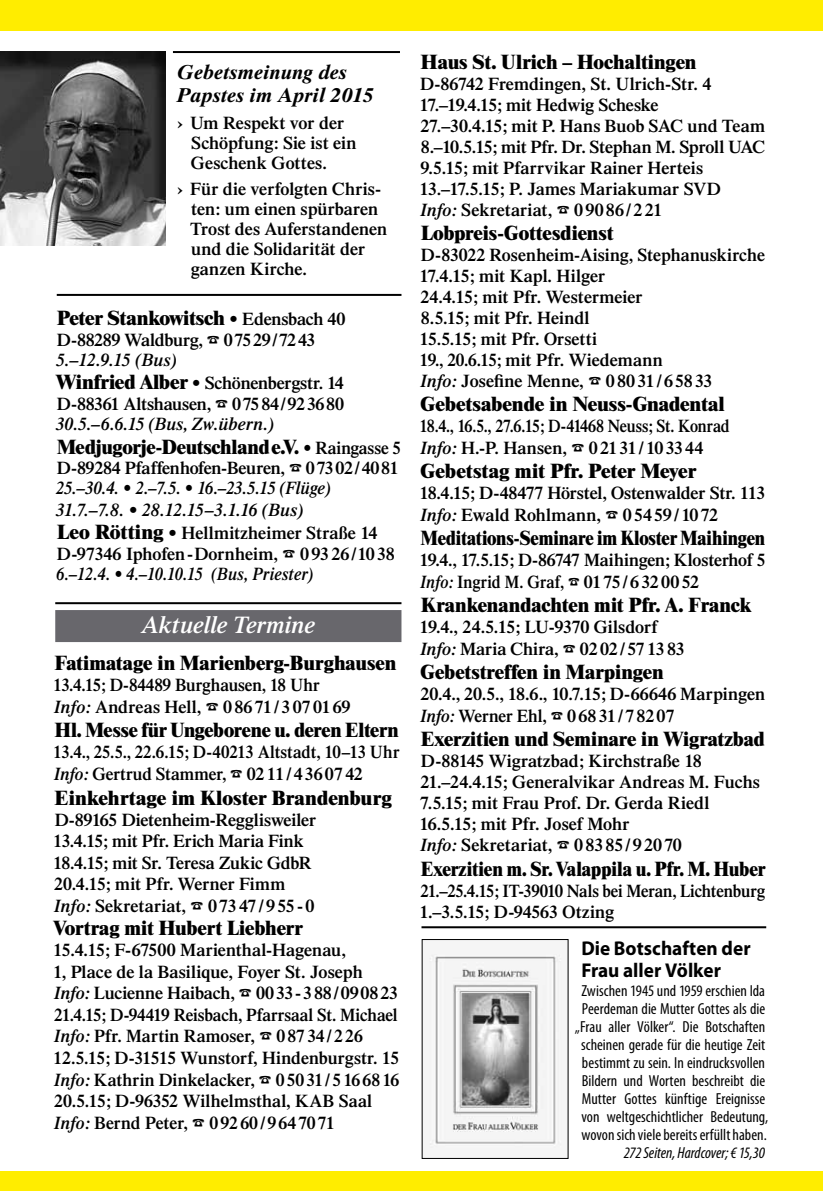
<style>
.page{position:relative;width:823px;height:1191px;background:#fff}
.page>*{position:absolute;margin:0;border:0;box-sizing:border-box;transform-origin:0 0}
.t1{font:italic 600 24px "Times";letter-spacing:-.005em;color:#fff}
.t2{font:800 20px "Times";letter-spacing:-.005em;color:#000}
.t3{font:800 20px "Times";letter-spacing:-.005em;color:#000;scale:.87 1}
.t4{font:800 20px "Times";letter-spacing:-.005em;color:#000;scale:.9 1}
.t5{font:italic 700 20px/22.8px "Times Ten";letter-spacing:.005em;color:#000}
.t6{font:800 20px "Times";letter-spacing:-.005em;color:#000;scale:.95 1}
.t7{font:700 20px/22px "Myriad Pro";color:#000;scale:.96 1}
.t8{font:600 18px/21px "Times";color:#000}
.t9{font:600 18px/21.8px "Times";color:#000;scale:.94 1}
.t10{font:600 18px/21.6px "Times";color:#000;scale:.89 1}
.t11{font:600 18px/21px "Times";color:#000;scale:.93 1}
.t12{font:italic 600 18px/21.6px "Times";letter-spacing:-.005em;color:#000;scale:.95 1}
.t13{font:600 18px/21.2px "Times";color:#000;scale:.95 1}
.t14{font:italic 600 18px "Times";letter-spacing:-.005em;color:#000;scale:.92 1}
.t15{font:italic 600 18px "Times";letter-spacing:-.005em;color:#000}
.t16{font:600 18px "Times";letter-spacing:-.02em;color:#000}
.t17{font:condensed 16px/18px "Myriad Pro";color:#000;text-align:center}
.t18{font:italic condensed 16px "Myriad Pro";letter-spacing:-.005em;color:#000}
.s1{font-weight:600;font-size:18px}
.s2{font-style:italic}
.s3{font-weight:800;font-size:20px}
</style>
<div class="page">
<div style="left:0;top:0;width:822px;height:30px;background:#ffed00"></div>
<div style="left:0;top:1171px;width:822px;height:20px;background:#ffed00"></div>
<hr style="left:173px;top:51px;width:227px;height:2px;background:#000">
<img style="left:0;top:51px;width:166px;height:194px">
<div style="left:55px;top:610px;width:346px;height:32px;background:#68676c"></div>
<hr style="left:55px;top:602px;width:346px;height:2px;background:#000">
<hr style="left:421px;top:926px;width:344px;height:2px;background:#000">
<img style="left:429px;top:954px;width:133px;height:194px">
<div style="left:421px;top:939px;width:147px;height:220px;border:1px solid #000"></div>
<hr style="left:57px;top:294px;width:344px;height:2px;background:#000">
<p class="t5" style="left:177px;top:60px;width:198px">Gebetsmeinung des<br>Papstes im April 2015</p>
<p class="t8" style="left:191px;top:113px;width:167px;line-height:20px;text-indent:-14px">› Um Respekt vor der<br>Schöpfung: Sie ist ein<br>Geschenk Gottes.</p>
<p class="t8" style="left:190px;top:178px;width:198px;line-height:20px;text-indent:-13px">› Für die verfolgten Chris&shy;ten: um einen spürbaren<br>Trost des Auferstandenen und die Solidarität der ganzen Kirche.</p>
<p class="t2" style="left:57px;top:306px;width:289px">Peter Stankowitsch <span class="s1">• Edensbach 40</span></p>
<p class="t16" style="left:57px;top:329px;width:260px">D-88289 Waldburg, 07529/7243</p>
<p class="t8" style="left:56px;top:348px;width:289px;line-height:23.2px"><span class="s2">5.–12.9.15 (Bus)<br></span><span class="s3">Winfried Alber</span> • Schönenbergstr. 14</p>
<p class="t8" style="left:57px;top:393px;width:288px">D-88361 Altshausen, 07584/923680</p>
<p class="t15" style="left:56px;top:414px;width:220px">30.5.–6.6.15 (Bus, Zw.übern.)</p>
<p class="t2" style="left:57px;top:434px;width:345px">Medjugorje-Deutschlande.V. <span class="s1">• Raingasse 5</span></p>
<p class="t8" style="left:57px;top:457px;width:343px">D-89284 Pfaffenhofen-Beuren, 07302/4081</p>
<p class="t12" style="left:56px;top:477px;width:291px">25.–30.4. • 2.–7.5. • 16.–23.5.15 (Flüge)<br>31.7.–7.8. • 28.12.15–3.1.16 (Bus)</p>
<p class="t8" style="left:57px;top:522px;width:339px;line-height:20.4px"><span class="s3">Leo Rötting</span> • Hellmitzheimer Straße 14<br>D-97346 Iphofen-Dornheim, 0 9326/1038</p>
<p class="t14" style="left:56px;top:563px;width:281px">6.–12.4. • 4.–10.10.15 (Bus, Priester)</p>
<h1 class="t1" style="left:141px;top:610px;width:175px">Aktuelle Termine</h1>
<p class="t2" style="left:55px;top:650px;width:343px">Fatimatage in Marienberg-Burghausen</p>
<p class="t13" style="left:53px;top:674px;width:314px">13.4.15; D-84489 Burghausen, 18 Uhr<br><span class="s2">Info:</span> Andreas Hell, 0 86 71 /30701 69</p>
<p class="t6" style="left:55px;top:717px;width:363px">Hl. Messe für Ungeborene u. deren Eltern</p>
<p class="t9" style="left:53px;top:741px;width:369px">13.4., 25.5., 22.6.15; D-40213 Altstadt, 10–13 Uhr<br><span class="s2">Info:</span> Gertrud Stammer, 0211/ 4360742</p>
<p class="t2" style="left:55px;top:785px;width:338px">Einkehrtage im Kloster Brandenburg</p>
<p class="t8" style="left:53px;top:809px;width:264px">D-89165 Dietenheim-Regglisweiler 13.4.15; mit Pfr. Erich Maria Fink 18.4.15; mit Sr. Teresa Zukic GdbR 20.4.15; mit Pfr. Werner Fimm <span class="s2">Info:</span> Sekretariat, 0 7347/955 -0</p>
<p class="t2" style="left:54px;top:915px;width:250px">Vortrag mit Hubert Liebherr</p>
<p class="t8" style="left:53px;top:939px;width:347px;line-height:21.6px">15.4.15; F-67500 Marienthal-Hagenau,<br>1, Place de la Basilique, Foyer St. Joseph <span class="s2">Info:</span> Lucienne Haibach, 0033-388/090823<br>21.4.15; D-94419 Reisbach, Pfarrsaal St. Michael <span class="s2">Info:</span> Pfr. Martin Ramoser, 0 8734/2 26<br>12.5.15; D-31515 Wunstorf, Hindenburgstr. 15<br><span class="s2">Info:</span> Kathrin Dinkelacker, 05031 /51668 16<br>20.5.15; D-96352 Wilhelmsthal, KAB Saal <span class="s2">Info:</span> Bernd Peter, 0 92 60 /96470 71</p>
<p class="t2" style="left:421px;top:49px;width:277px">Haus St. Ulrich – Hochaltingen</p>
<p class="t8" style="left:419px;top:73px;width:347px">D-86742 Fremdingen, St. Ulrich-Str. 4<br>17.–19.4.15; mit Hedwig Scheske<br>27.–30.4.15; mit P. Hans Buob SAC und Team 8.–10.5.15; mit Pfr. Dr. Stephan M. Sproll UAC 9.5.15; mit Pfarrvikar Rainer Herteis 13.–17.5.15; P. James Mariakumar SVD<br><span class="s2">Info:</span> Sekretariat, 0 90 86 /221</p>
<p class="t2" style="left:421px;top:220px;width:194px">Lobpreis-Gottesdienst</p>
<p class="t8" style="left:419px;top:244px;width:346px">D-83022 Rosenheim-Aising, Stephanuskirche<br>17.4.15; mit Kapl. Hilger<br>24.4.15; mit Pfr. Westermeier<br>8.5.15; mit Pfr. Heindl<br>15.5.15; mit Pfr. Orsetti<br>19., 20.6.15; mit Pfr. Wiedemann<br><span class="s2">Info:</span> Josefine Menne, 080 31/65833</p>
<p class="t2" style="left:420px;top:392px;width:305px">Gebetsabende in Neuss-Gnadental</p>
<p class="t10" style="left:419px;top:415px;width:350px">18.4., 16.5., 27.6.15; D-41468 Neuss; St. Konrad<br><span class="s2">Info:</span> H.-P. Hansen, 0 21 31 / 1033 44</p>
<p class="t2" style="left:420px;top:459px;width:277px">Gebetstag mit Pfr. Peter Meyer</p>
<p class="t8" style="left:419px;top:482px;width:347px;line-height:21.6px">18.4.15; D-48477 Hörstel, Ostenwalder Str. 113<br><span class="s2">Info:</span> Ewald Rohlmann, 05459 /1072</p>
<p class="t3" style="left:420px;top:526px;width:397px">Meditations-Seminare im Kloster Maihingen</p>
<p class="t8" style="left:419px;top:549px;width:347px;line-height:21.6px">19.4., 17.5.15; D-86747 Maihingen; Klosterhof 5<br><span class="s2">Info:</span> Ingrid M. Graf, 0175 /632 0052</p>
<p class="t2" style="left:421px;top:593px;width:331px">Krankenandachten mit Pfr. A. Franck</p>
<p class="t8" style="left:419px;top:616px;width:267px;line-height:21.6px">19.4., 24.5.15; LU-9370 Gilsdorf<br><span class="s2">Info:</span> Maria Chira, 0202/ 57 1383</p>
<p class="t2" style="left:420px;top:660px;width:244px">Gebetstreffen in Marpingen</p>
<p class="t8" style="left:420px;top:683px;width:346px;line-height:21.6px">20.4., 20.5., 18.6., 10.7.15; D-66646 Marpingen<br><span class="s2">Info:</span> Werner Ehl, 068 31 /782 07</p>
<p class="t2" style="left:420px;top:726px;width:345px">Exerzitien und Seminare in Wigratzbad</p>
<p class="t8" style="left:419px;top:750px;width:342px">D-88145 Wigratzbad; Kirchstraße 18<br>21.–24.4.15; Generalvikar Andreas M. Fuchs 7.5.15; mit Frau Prof. Dr. Gerda Riedl 16.5.15; mit Pfr. Josef Mohr<br><span class="s2">Info:</span> Sekretariat, 0 83 85 /92070</p>
<p class="t4" style="left:420px;top:856px;width:384px">Exerzitien m. Sr. Valappila u. Pfr. M. Huber</p>
<p class="t11" style="left:419px;top:879px;width:373px">21.–25.4.15; IT-39010 Nals bei Meran, Lichtenburg<br>1.–3.5.15; D-94563 Otzing</p>
<p class="t7" style="left:581px;top:937px;width:178px">Die Botschaften der<br>Frau aller Völker</p>
<p class="t17" style="left:574px;top:982px;width:195px">Zwischen 1945 und 1959 erschien Ida Peerdeman die Mutter Gottes als die „Frau aller Völker“. Die Botschaften scheinen gerade für die heutige Zeit bestimmt zu sein. In eindrucksvollen Bildern und Worten beschreibt die Mutter Gottes künftige Ereignisse von weltgeschichtlicher Bedeutung, wovon sich viele bereits erfüllt haben.</p>
<p class="t18" style="left:623px;top:1144px;width:142px">272 Seiten, Hardcover; € 15,30</p>
</div>
